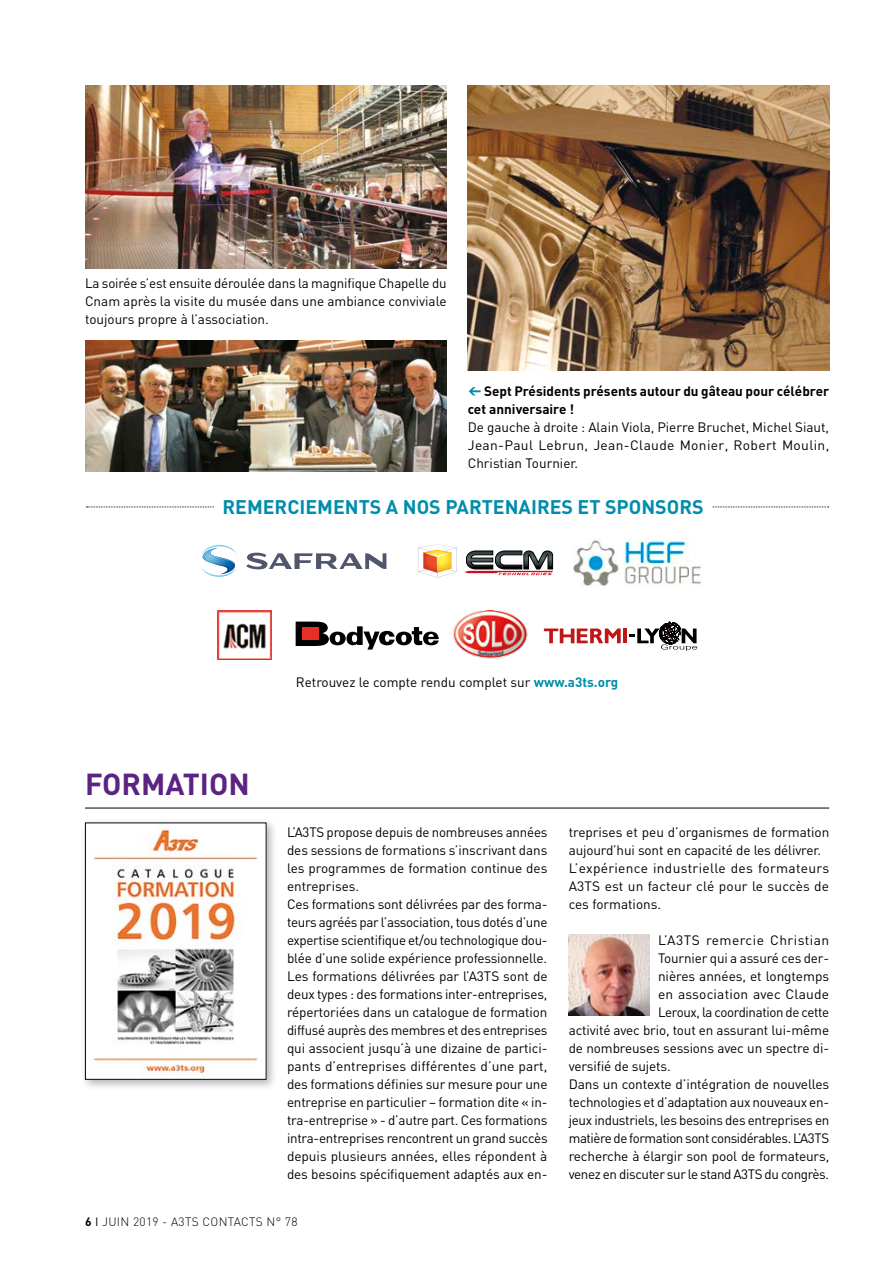
<style>
.page{position:relative;width:893px;height:1263px;background:#fff}
.page>*{position:absolute;margin:0;border:0;box-sizing:border-box;transform-origin:0 0}
.t1{font:700 30px "DIN";color:#5b2482}
.t2{font:700 19.5px "DIN";color:#008dab}
.t3{font:13.5px/18px "DIN";letter-spacing:-.01em;color:#000;text-align:justify}
.t4{font:700 13.5px/18px "DIN";color:#000}
.t5{font:13.5px "DIN";letter-spacing:-.03em;color:#000}
.t6{font:13.5px "DIN";letter-spacing:.03em;color:#000}
.t7{font:13.5px "DIN";letter-spacing:.01em;color:#000}
.t8{font:300 12px "DIN";letter-spacing:.025em;color:#000}
.s1{font-family:"UNIFAF Pictogrammes";font-weight:400;color:#008dab}
.s2{font-weight:700;color:#008dab}
.s3{font-weight:700}
.s4{font-weight:400}
</style>
<div class="page">
<img style="left:468px;top:85px;width:361px;height:286px">
<img style="left:85px;top:85px;width:361px;height:184px">
<img style="left:85px;top:340px;width:361px;height:132px">
<svg style="left:87px;top:507px;width:742px;height:1px"></svg>
<div style="left:214px;top:492px;width:498px;height:28px;background:#fff"></div>
<svg style="left:296px;top:622px;width:143px;height:27px"></svg>
<div style="left:303px;top:628px;width:16px;height:12px;background:#e63026"></div>
<img style="left:218px;top:610px;width:54px;height:50px">
<img style="left:453px;top:610px;width:75px;height:49px">
<img style="left:573px;top:539px;width:128px;height:48px">
<svg style="left:464px;top:551px;width:89px;height:24px"></svg>
<svg style="left:418px;top:544px;width:39px;height:34px"></svg>
<svg style="left:246px;top:553px;width:140px;height:16px"></svg>
<svg style="left:202px;top:545px;width:34px;height:32px"></svg>
<svg style="left:544px;top:628px;width:77px;height:15px"></svg>
<hr style="left:623px;top:628px;width:4px;height:15px;background:#bf1717">
<svg style="left:629px;top:622px;width:68px;height:29px"></svg>
<div style="left:80px;top:817px;width:197px;height:274px;background:#000;opacity:.3"></div>
<img style="left:87px;top:824px;width:177px;height:254px">
<div style="left:85px;top:822px;width:181px;height:258px;border:1px solid #000"></div>
<img style="left:569px;top:934px;width:80px;height:81px">
<hr style="left:85px;top:808px;width:744px;height:1px;background:#000">
<p class="t3" style="left:85px;top:274px;width:363px">La soirée s’est ensuite déroulée dans la magnifique Chapelle du Cnam après la visite du musée dans une ambiance conviviale toujours propre à l’association.</p>
<p class="t4" style="left:468px;top:382px;width:363px"><span class="s1">‹</span> Sept Présidents présents autour du gâteau pour célébrer cet anniversaire !</p>
<p class="t3" style="left:468px;top:418px;width:363px">De gauche à droite : Alain Viola, Pierre Bruchet, Michel Siaut, Jean-Paul Lebrun, Jean-Claude Monier, Robert Moulin, Christian Tournier.</p>
<h2 class="t2" style="left:222px;top:495px;width:483px">REMERCIEMENTS A NOS PARTENAIRES ET SPONSORS</h2>
<h1 class="t1" style="left:85px;top:764px;width:166px">FORMATION</h1>
<p class="t3" style="left:296px;top:673px;width:324px">Retrouvez le compte rendu complet sur <span class="s2">www.a3ts.org</span></p>
<p class="t3" style="left:287px;top:823px;width:262px;text-align:left">L’A3TS propose depuis de nombreuses années des sessions de formations s’inscrivant dans les programmes de formation continue des entreprises.<br>Ces formations sont délivrées par des forma&shy;teurs agréés par l’association, tous dotés d’une expertise scientifique et/ou technologique dou&shy;blée d’une solide expérience professionnelle.<br>Les formations délivrées par l’A3TS sont de deux types : des formations inter-entreprises, répertoriées dans un catalogue de formation diffusé auprès des membres et des entreprises qui associent jusqu’à une dizaine de partici&shy;pants d’entreprises différentes d’une part, des formations définies sur mesure pour une entreprise en particulier – formation dite « in&shy;tra-entreprise » - d’autre part. Ces formations intra-entreprises rencontrent un grand succès depuis plusieurs années, elles répondent à des besoins spécifiquement adaptés aux en-</p>
<p class="t3" style="left:569px;top:823px;width:262px;text-align:left">treprises et peu d’organismes de formation aujourd’hui sont en capacité de les délivrer.<br>L’expérience industrielle des formateurs A3TS est un facteur clé pour le succès de ces formations.</p>
<p class="t6" style="left:658px;top:932px;width:173px">L’A3TS remercie Christian</p>
<p class="t3" style="left:658px;top:949px;width:173px">Tournier qui a assuré ces der-</p>
<p class="t3" style="left:658px;top:967px;width:173px">nières années, et longtemps</p>
<p class="t7" style="left:658px;top:986px;width:173px">en association avec Claude</p>
<p class="t3" style="left:658px;top:1003px;width:173px">Leroux, la coordination de cette</p>
<p class="t3" style="left:569px;top:1021px;width:262px">activité avec brio, tout en assurant lui-même</p>
<p class="t3" style="left:569px;top:1039px;width:262px">de nombreuses sessions avec un spectre di-</p>
<p class="t3" style="left:569px;top:1057px;width:104px">versifié de sujets.</p>
<p class="t3" style="left:569px;top:1075px;width:262px">Dans un contexte d’intégration de nouvelles</p>
<p class="t3" style="left:569px;top:1093px;width:262px">technologies et d’adaptation aux nouveaux en-</p>
<p class="t3" style="left:569px;top:1111px;width:262px">jeux industriels, les besoins des entreprises en</p>
<p class="t5" style="left:569px;top:1130px;width:262px">matière de formation sont considérables. L’A3TS</p>
<p class="t3" style="left:569px;top:1147px;width:262px">recherche à élargir son pool de formateurs,</p>
<p class="t3" style="left:569px;top:1165px;width:262px">venez en discuter sur le stand A3TS du congrès.</p>
<p class="t8" style="left:85px;top:1214px;width:214px"><span class="s3">6</span> <span class="s4">I</span> JUIN 2019 - A3TS CONTACTS N° 78</p>
</div>
